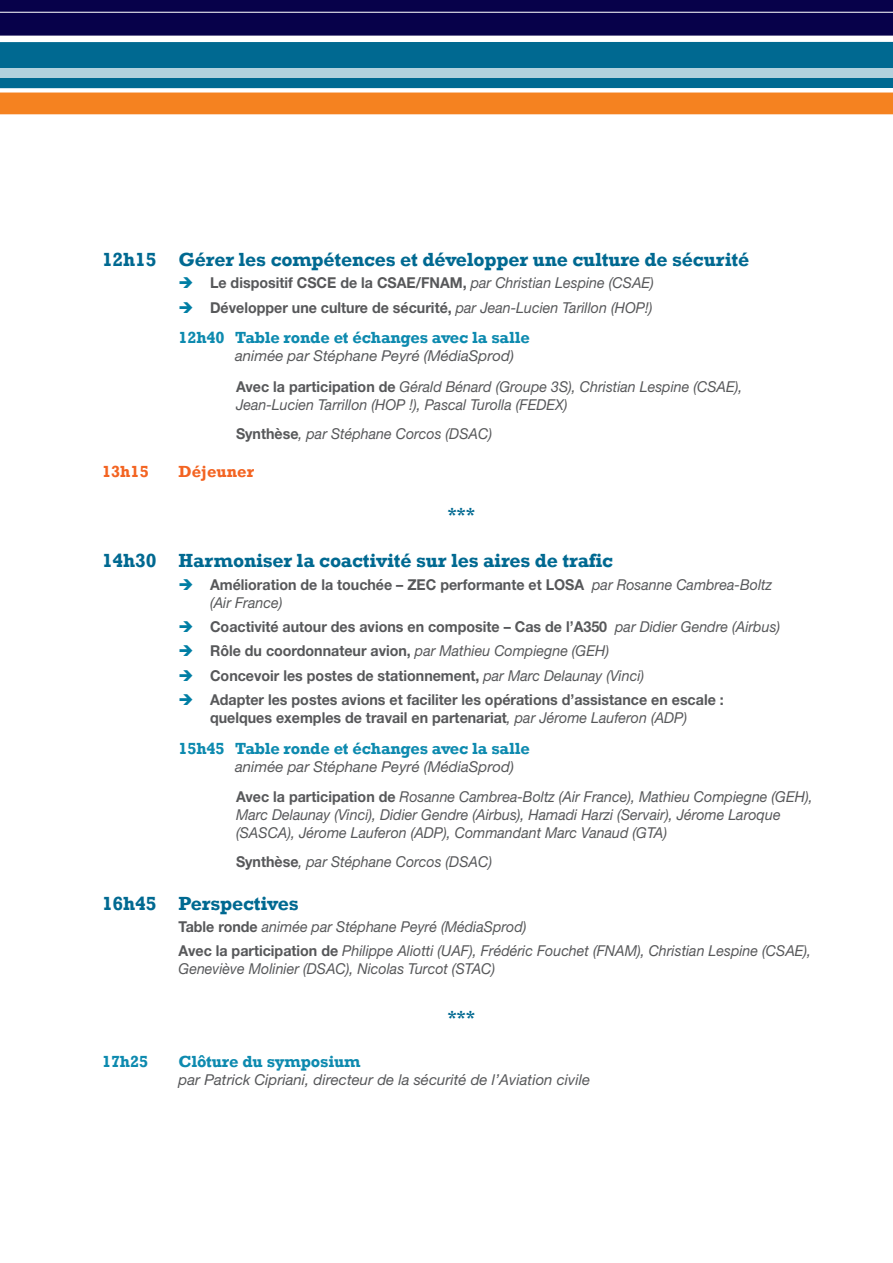
<style>
.page{position:relative;width:893px;height:1263px;background:#fff}
.page>*{position:absolute;margin:0;border:0;box-sizing:border-box;transform-origin:0 0}
.t1{font:700 19.5px "Rockwell";letter-spacing:-.01em;color:#006991}
.t2{font:700 16.5px "Rockwell";letter-spacing:-.01em;color:#0d8aaf}
.t3{font:700 16.5px "Rockwell";color:#f36422}
.t4{font:700 16.5px "Rockwell";color:#006991}
.t5{font:700 15px/18px "Helvetica Neue LT Pro";color:#57585a;scale:.95 1}
.t6{font:italic 15px/28.7px "Helvetica Neue LT Pro";color:#57585a;scale:.95 1}
.t7{font:italic 15px/30.8px "Helvetica Neue LT Pro";color:#57585a}
.s1{color:#007ea4}
.s2{font-weight:400;font-style:italic}
.s3{font-weight:700;font-style:normal}
</style>
<div class="page">
<svg style="left:0;top:88px;width:692px;height:1px"></svg>
<div style="left:0;top:91px;width:893px;height:25px;background:#f58220"></div>
<svg style="left:0;top:91px;width:893px;height:2px;background:#fce1ca"></svg>
<svg style="left:0;top:114px;width:893px;height:2px;background:#fdebdc"></svg>
<div style="left:0;top:42px;width:893px;height:46px;background:#006991"></div>
<svg style="left:0;top:0;width:893px;height:78px"></svg>
<svg style="left:0;top:11px;width:893px;height:52px"></svg>
<h1 class="t1" style="left:102px;top:248px;width:649px">12h15 Gérer les compétences et développer une culture de sécurité</h1>
<p class="t5" style="left:179px;top:274px;width:502px"><span class="s1">➔</span> Le dispositif CSCE de la CSAE/FNAM, <span class="s2">par Christian Lespine (CSAE)</span></p>
<p class="t5" style="left:179px;top:298px;width:500px"><span class="s1">➔</span> Développer une culture de sécurité, <span class="s2">par Jean-Lucien Tarillon (HOP!)</span></p>
<p class="t2" style="left:179px;top:328px;width:353px">12h40 Table ronde et échanges avec la salle</p>
<p class="t7" style="left:235px;top:340px;width:509px">animée par Stéphane Peyré (MédiaSprod)<br><span class="s3">Avec la participation de</span> Gérald Bénard (Groupe 3S), Christian Lespine (CSAE),</p>
<p class="t6" style="left:236px;top:390px;width:350px">Jean-Lucien Tarrillon (HOP !), Pascal Turolla (FEDEX)<br><span class="s3">Synthèse</span>, par Stéphane Corcos (DSAC)</p>
<p class="t3" style="left:102px;top:462px;width:48px">13h15</p>
<p class="t3" style="left:179px;top:462px;width:77px">Déjeuner</p>
<p class="t4" style="left:447px;top:503px;width:30px">***</p>
<h1 class="t1" style="left:102px;top:549px;width:513px">14h30 Harmoniser la coactivité sur les aires de trafic</h1>
<p class="t5" style="left:210px;top:575px;width:593px;text-indent:-31px"><span class="s1">➔</span> Amélioration de la touchée – ZEC performante et LOSA <span class="s2">par Rosanne Cambrea-Boltz (Air France)</span></p>
<p class="t5" style="left:179px;top:617px;width:635px"><span class="s1">➔</span> Coactivité autour des avions en composite – Cas de l’A350 <span class="s2">par Didier Gendre (Airbus)</span></p>
<p class="t5" style="left:179px;top:642px;width:455px"><span class="s1">➔</span> Rôle du coordonnateur avion, <span class="s2">par Mathieu Compiegne (GEH)</span></p>
<p class="t5" style="left:179px;top:666px;width:492px"><span class="s1">➔</span> Concevoir les postes de stationnement, <span class="s2">par Marc Delaunay (Vinci)</span></p>
<p class="t5" style="left:179px;top:690px;width:575px;text-align:center"><span class="s1">➔</span> Adapter les postes avions et faciliter les opérations d’assistance en escale : quelques exemples de travail en partenariat<span class="s2">, par Jérome Lauferon (ADP)</span></p>
<p class="t2" style="left:179px;top:738px;width:353px">15h45 Table ronde et échanges avec la salle</p>
<p class="t7" style="left:235px;top:751px;width:579px">animée par Stéphane Peyré (MédiaSprod)<br><span class="s3">Avec la participation de</span> Rosanne Cambrea-Boltz (Air France), Mathieu Compiegne (GEH),</p>
<p class="t6" style="left:236px;top:806px;width:575px;line-height:18px">Marc Delaunay (Vinci), Didier Gendre (Airbus), Hamadi Harzi (Servair), Jérome Laroque (SASCA), Jérome Lauferon (ADP), Commandant Marc Vanaud (GTA)</p>
<p class="t6" style="left:236px;top:847px;width:271px"><span class="s3">Synthèse</span>, par Stéphane Corcos (DSAC)</p>
<h1 class="t1" style="left:102px;top:891px;width:198px">16h45 Perspectives</h1>
<p class="t6" style="left:179px;top:914px;width:667px;line-height:24.3px"><span class="s3">Table ronde</span> animée par Stéphane Peyré (MédiaSprod)<br><span class="s3">Avec la participation de</span> Philippe Aliotti (UAF), Frédéric Fouchet (FNAM), Christian Lespine (CSAE),</p>
<p class="t6" style="left:179px;top:954px;width:335px">Geneviève Molinier (DSAC), Nicolas Turcot (STAC)</p>
<p class="t4" style="left:447px;top:1006px;width:30px">***</p>
<p class="t2" style="left:102px;top:1051px;width:48px">17h25</p>
<p class="t2" style="left:179px;top:1051px;width:183px">Clôture du symposium</p>
<p class="t7" style="left:179px;top:1064px;width:413px">par Patrick Cipriani, directeur de la sécurité de l’Aviation civile</p>
</div>
